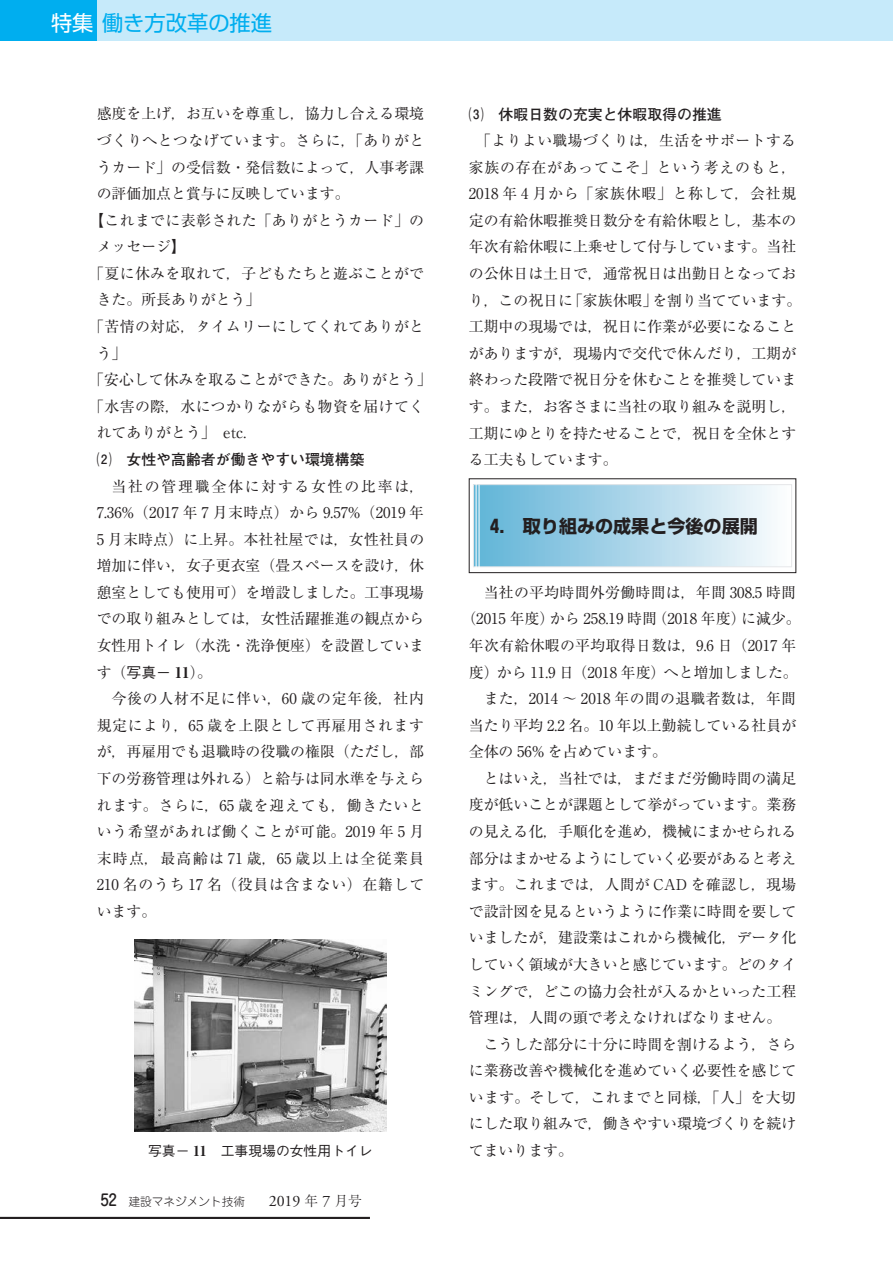
<style>
.page{position:relative;width:893px;height:1263px;background:#fff}
.page>*{position:absolute;margin:0;border:0;box-sizing:border-box;transform-origin:0 0}
.t1{font:21.3px "Shin Go Pr 6 N";color:#00aeef}
.t2{font:700 18px "Shin Go Pr 6 N";color:#231f20}
.t3{font:14.85px/26.5px "Ryumin Pr 6 N";color:#231f20;text-align:justify}
.t4{font:14.85px "Ryumin Pr 6 N";letter-spacing:.025em;color:#231f20}
.t5{font:14.85px "Ryumin Pr 6 N";letter-spacing:.02em;color:#231f20}
.t6{font:14.85px "Ryumin Pr 6 N";letter-spacing:.03em;color:#231f20}
.t7{font:700 14.85px "Futo Go B101 Pr 6 N";color:#231f20}
.t8{font:500 13.8px "Gothic BBB Pr 6 N";color:#231f20}
.t9{font:300 11.7px "Jun 101 Pro";color:#231f20}
.s1{color:#fff}
.s2{font-family:"Gothic BBB Pr 6 N";font-weight:500}
.s3{font-weight:800}
.s4{font-family:"Ryumin Pr 6 N";font-weight:800}
.s5{font-family:"Jun 34 Pro";font-weight:500;font-size:15.9px}
.s6{font-family:"Adobe Garamond Pro";font-weight:400;font-size:15.9px}
.s7{font-family:"Ryumin Pr 6 N";font-size:13.8px}
</style>
<div class="page">
<div style="left:0;top:0;width:98px;height:40px;background:#00aeef"></div>
<div style="left:98px;top:0;width:795px;height:40px;background:#c6eafa"></div>
<div style="left:469px;top:478px;width:327px;height:95px;border:1px solid #231f20"></div>
<div style="left:473px;top:485px;width:319px;height:82px;background:linear-gradient(to right,#60b3d7,#fbfcfd)"></div>
<div style="left:473px;top:484px;width:319px;height:83px;border:1px solid #e6e7e9"></div>
<hr style="left:476px;top:482px;width:1px;height:86px;background:#fff">
<hr style="left:479px;top:485px;width:1px;height:83px;background:#fff">
<img style="left:135px;top:940px;width:251px;height:191px">
<hr style="left:0;top:1217px;width:370px;height:2px;background:#231f20">
<h1 class="t1" style="left:51px;top:6px;width:223px"><span class="s1">特集</span>働き方改革の推進</h1>
<p class="t3" style="left:97px;top:100px;width:329px">感度を上げ，お互いを尊重し，協力し合える環境</p>
<p class="t6" style="left:97px;top:129px;width:329px">づくりへとつなげています。さらに，「ありがと</p>
<p class="t3" style="left:97px;top:153px;width:329px">うカード」の受信数・発信数によって，人事考課</p>
<p class="t3" style="left:97px;top:180px;width:254px">の評価加点と賞与に反映しています。</p>
<p class="t4" style="left:89px;top:208px;width:336px">【これまでに表彰された「ありがとうカード」の</p>
<p class="t3" style="left:97px;top:233px;width:91px">メッセージ】</p>
<p class="t4" style="left:89px;top:262px;width:336px">「夏に休みを取れて，子どもたちと遊ぶことがで</p>
<p class="t3" style="left:97px;top:286px;width:165px">きた。所長ありがとう」</p>
<p class="t4" style="left:89px;top:315px;width:336px">「苦情の対応，タイムリーにしてくれてありがと</p>
<p class="t3" style="left:97px;top:339px;width:31px">う」</p>
<p class="t3" style="left:89px;top:366px;width:344px">「安心して休みを取ることができた。ありがとう」</p>
<p class="t4" style="left:89px;top:395px;width:336px">「水害の際，水につかりながらも物資を届けてく</p>
<p class="t3" style="left:97px;top:419px;width:151px">れてありがとう」　etc.</p>
<p class="t7" style="left:97px;top:447px;width:269px">⑵　女性や高齢者が働きやすい環境構築</p>
<p class="t3" style="left:97px;top:472px;width:329px;text-indent:15px">当社の管理職全体に対する女性の比率は，7.36%（2017 年 7 月末時点）から 9.57%（2019 年5 月末時点）に上昇。本社社屋では，女性社員の増加に伴い，女子更衣室（畳スペースを設け，休憩室としても使用可）を増設しました。工事現場での取り組みとしては，女性活躍推進の観点から女性用トイレ（水洗・洗浄便座）を設置しています（<span class="s2">写真－</span> <span class="s3">11</span>）。</p>
<p class="t3" style="left:97px;top:685px;width:329px;text-indent:15px">今後の人材不足に伴い，60 歳の定年後，社内規定により，65 歳を上限として再雇用されますが，再雇用でも退職時の役職の権限（ただし，部下の労務管理は外れる）と給与は同水準を与えられます。さらに，65 歳を迎えても，働きたいという希望があれば働くことが可能。2019 年 5 月末時点，最高齢は 71 歳，65 歳以上は全従業員210 名のうち 17 名（役員は含まない）在籍しています。</p>
<p class="t7" style="left:469px;top:102px;width:254px">⑶　休暇日数の充実と休暇取得の推進</p>
<p class="t3" style="left:469px;top:126px;width:334px;text-align:left;text-indent:7px">「よりよい職場づくりは，生活をサポートする家族の存在があってこそ」という考えのもと，<br>2018 年 4 月から「家族休暇」と称して，会社規定の有給休暇推奨日数分を有給休暇とし，基本の年次有給休暇に上乗せして付与しています。当社の公休日は土日で，通常祝日は出勤日となっており，この祝日に「家族休暇」を割り当てています。工期中の現場では，祝日に作業が必要になることがありますが，現場内で交代で休んだり，工期が終わった段階で祝日分を休むことを推奨しています。また，お客さまに当社の取り組みを説明し，工期にゆとりを持たせることで，祝日を全休とする工夫もしています。</p>
<p class="t2" style="left:490px;top:511px;width:269px">4.　取り組みの成果と今後の展開</p>
<p class="t5" style="left:484px;top:581px;width:314px">当社の平均時間外労働時間は，年間 308.5 時間</p>
<p class="t3" style="left:461px;top:605px;width:341px">（2015 年度）から 258.19 時間（2018 年度）に減少。</p>
<p class="t5" style="left:469px;top:634px;width:329px">年次有給休暇の平均取得日数は，9.6 日（2017 年</p>
<p class="t3" style="left:469px;top:658px;width:331px">度）から 11.9 日（2018 年度）へと増加しました。</p>
<p class="t5" style="left:484px;top:687px;width:314px">また，2014 〜 2018 年の間の退職者数は，年間</p>
<p class="t3" style="left:469px;top:711px;width:329px">当たり平均 2.2 名。10 年以上勤続している社員が</p>
<p class="t3" style="left:469px;top:738px;width:200px">全体の 56% を占めています。</p>
<p class="t3" style="left:484px;top:764px;width:314px">とはいえ，当社では，まだまだ労働時間の満足</p>
<p class="t3" style="left:469px;top:791px;width:329px">度が低いことが課題として挙がっています。業務</p>
<p class="t3" style="left:469px;top:817px;width:329px">の見える化，手順化を進め，機械にまかせられる</p>
<p class="t3" style="left:469px;top:844px;width:329px">部分はまかせるようにしていく必要があると考え</p>
<p class="t3" style="left:469px;top:870px;width:329px">ます。これまでは，人間が CAD を確認し，現場</p>
<p class="t3" style="left:469px;top:897px;width:329px">で設計図を見るというように作業に時間を要して</p>
<p class="t3" style="left:469px;top:924px;width:329px">いましたが，建設業はこれから機械化，データ化</p>
<p class="t3" style="left:469px;top:950px;width:329px">していく領域が大きいと感じています。どのタイ</p>
<p class="t3" style="left:469px;top:977px;width:329px">ミングで，どこの協力会社が入るかといった工程</p>
<p class="t3" style="left:469px;top:1003px;width:314px">管理は，人間の頭で考えなければなりません。</p>
<p class="t3" style="left:484px;top:1030px;width:314px">こうした部分に十分に時間を割けるよう，さら</p>
<p class="t3" style="left:469px;top:1057px;width:329px">に業務改善や機械化を進めていく必要性を感じて</p>
<p class="t6" style="left:469px;top:1086px;width:329px">います。そして，これまでと同様，「人」を大切</p>
<p class="t3" style="left:469px;top:1110px;width:329px">にした取り組みで，働きやすい環境づくりを続け</p>
<p class="t8" style="left:148px;top:1140px;width:226px">写真－ <span class="s4">11</span>　工事現場の女性用トイレ</p>
<p class="t3" style="left:469px;top:1136px;width:106px">てまいります。</p>
<p class="t9" style="left:101px;top:1192px;width:262px"><span class="s5">52</span> 建設マネジメント技術　　<span class="s6">2019</span> <span class="s7">年</span> <span class="s6">7</span> <span class="s7">月号</span></p>
</div>
